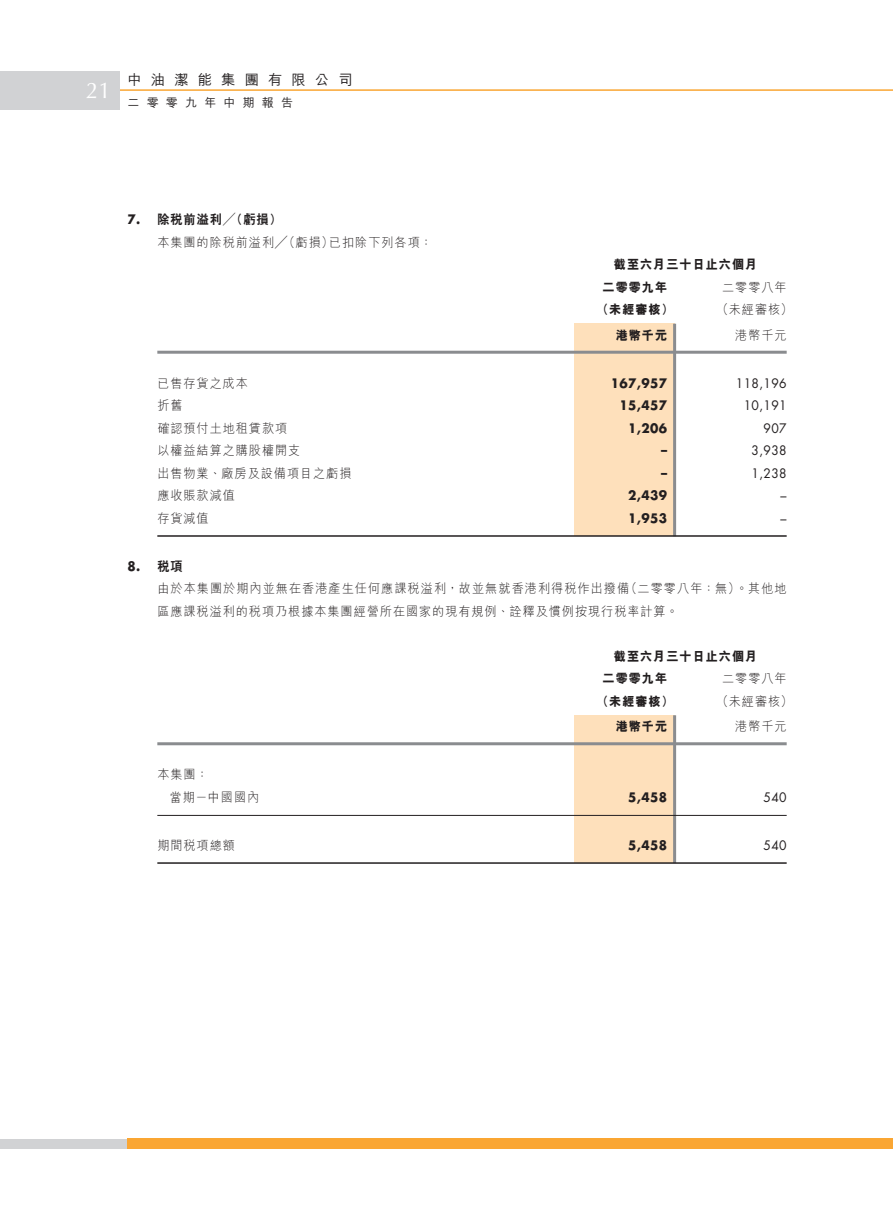
<style>
.page{position:relative;width:893px;height:1212px;background:#fff}
.page>*{position:absolute;margin:0;border:0;box-sizing:border-box;transform-origin:0 0}
.t1{font:22.5px "Optima LT Std";color:#fff}
.t2{font:14.25px "M Hei HK Medium B5 pc H";letter-spacing:.645em;color:#231f20}
.t3{font:12.75px/22.5px "M Hei HK Light B5 pc H";letter-spacing:.08em;color:#231f20;scale:.95 1}
.t4{font:12.75px/22.5px "M Hei HK Xbold B5 pc H";letter-spacing:.085em;color:#231f20;scale:.95 1}
.t5{font:700 12.75px "Futura Std";letter-spacing:.035em;color:#231f20;scale:.95 1}
.t6{font:12.75px "Futura Std";letter-spacing:.03em;color:#231f20;scale:.95 1}
.t7{font:12.75px "C Hei 2 HK Xbold B5 pc H";letter-spacing:.085em;color:#231f20;scale:.95 1}
.t8{font:12px "M Hei HK Medium B5 pc H";letter-spacing:.6em;color:#231f20}
.s1{font-family:"Futura Std";font-weight:700}
.s2{font-family:"C Hei 2 HK Xbold B5 pc H";font-weight:400}
</style>
<div class="page">
<div style="left:0;top:1138px;width:176px;height:10px;background:#d1d2d4"></div>
<hr style="left:119px;top:89px;width:774px;height:2px;background:#faa633">
<div style="left:128px;top:1138px;width:765px;height:11px;background:#faa633"></div>
<div style="left:0;top:71px;width:119px;height:38px;background:#d1d2d4"></div>
<div style="left:574px;top:324px;width:100px;height:212px;background:#fee0bb"></div>
<hr style="left:673px;top:324px;width:3px;height:212px;background:#8a8c8f">
<hr style="left:157px;top:351px;width:630px;height:3px;background:#8a8c8f">
<hr style="left:157px;top:535px;width:630px;height:2px;background:#231f20">
<div style="left:574px;top:715px;width:100px;height:148px;background:#fee0bb"></div>
<hr style="left:673px;top:715px;width:3px;height:148px;background:#8a8c8f">
<hr style="left:157px;top:742px;width:630px;height:3px;background:#8a8c8f">
<hr style="left:157px;top:815px;width:630px;height:1px;background:#231f20">
<hr style="left:157px;top:862px;width:630px;height:2px;background:#231f20">
<h1 class="t1" style="left:86px;top:77px;width:27px">21</h1>
<p class="t2" style="left:128px;top:74px;width:227px">中油潔能集團有限公司</p>
<p class="t8" style="left:128px;top:98px;width:167px">二零零九年中期報告</p>
<p class="t7" style="left:128px;top:214px;width:163px"><span class="s1">7.</span> 除稅前溢利╱（虧損）</p>
<p class="t3" style="left:157px;top:232px;width:291px">本集團的除稅前溢利╱（虧損）已扣除下列各項：</p>
<p class="t4" style="left:602px;top:255px;width:164px;text-indent:11px">截至六月三十日止六個月二零零九年</p>
<p class="t3" style="left:722px;top:277px;width:69px">二零零八年</p>
<p class="t4" style="left:597px;top:300px;width:82px">（未經審核）</p>
<p class="t3" style="left:716px;top:300px;width:82px">（未經審核）</p>
<p class="t4" style="left:616px;top:325px;width:56px">港幣千元</p>
<p class="t3" style="left:735px;top:325px;width:56px">港幣千元</p>
<p class="t3" style="left:157px;top:373px;width:97px">已售存貨之成本</p>
<p class="t5" style="left:611px;top:376px;width:61px">167,957</p>
<p class="t6" style="left:736px;top:375px;width:55px">118,196</p>
<p class="t3" style="left:157px;top:396px;width:28px">折舊</p>
<p class="t5" style="left:619px;top:398px;width:52px">15,457</p>
<p class="t6" style="left:744px;top:398px;width:47px">10,191</p>
<p class="t3" style="left:157px;top:418px;width:138px">確認預付土地租賃款項</p>
<p class="t5" style="left:628px;top:421px;width:43px">1,206</p>
<p class="t6" style="left:763px;top:420px;width:26px">907</p>
<p class="t3" style="left:157px;top:441px;width:152px">以權益結算之購股權開支</p>
<p class="t5" style="left:661px;top:443px;width:8px">–</p>
<p class="t6" style="left:752px;top:443px;width:38px">3,938</p>
<p class="t3" style="left:157px;top:463px;width:206px">出售物業、廠房及設備項目之虧損</p>
<p class="t5" style="left:661px;top:466px;width:8px">–</p>
<p class="t6" style="left:752px;top:465px;width:38px">1,238</p>
<p class="t3" style="left:157px;top:486px;width:83px">應收賬款減值</p>
<p class="t5" style="left:628px;top:488px;width:43px">2,439</p>
<p class="t6" style="left:781px;top:488px;width:8px">–</p>
<p class="t3" style="left:157px;top:508px;width:56px">存貨減值</p>
<p class="t5" style="left:628px;top:511px;width:43px">1,953</p>
<p class="t6" style="left:781px;top:510px;width:8px">–</p>
<p class="t5" style="left:128px;top:559px;width:59px">8. <span class="s2">稅項</span></p>
<p class="t3" style="left:157px;top:579px;width:664px">由於本集團於期內並無在香港產生任何應課稅溢利，故並無就香港利得稅作出撥備（二零零八年：無）。其他地區應課稅溢利的稅項乃根據本集團經營所在國家的現有規例、詮釋及慣例按現行稅率計算。</p>
<p class="t4" style="left:602px;top:646px;width:164px;text-indent:11px">截至六月三十日止六個月二零零九年</p>
<p class="t3" style="left:722px;top:669px;width:69px">二零零八年</p>
<p class="t3" style="left:170px;top:765px;width:96px;text-indent:-12px">本集團：<br>當期－中國國內</p>
<p class="t4" style="left:597px;top:691px;width:82px">（未經審核）</p>
<p class="t3" style="left:716px;top:691px;width:82px">（未經審核）</p>
<p class="t4" style="left:616px;top:717px;width:56px">港幣千元</p>
<p class="t3" style="left:735px;top:717px;width:56px">港幣千元</p>
<p class="t5" style="left:628px;top:790px;width:43px">5,458</p>
<p class="t6" style="left:763px;top:789px;width:26px">540</p>
<p class="t3" style="left:157px;top:835px;width:83px">期間稅項總額</p>
<p class="t5" style="left:628px;top:838px;width:43px">5,458</p>
<p class="t6" style="left:763px;top:837px;width:26px">540</p>
</div>
